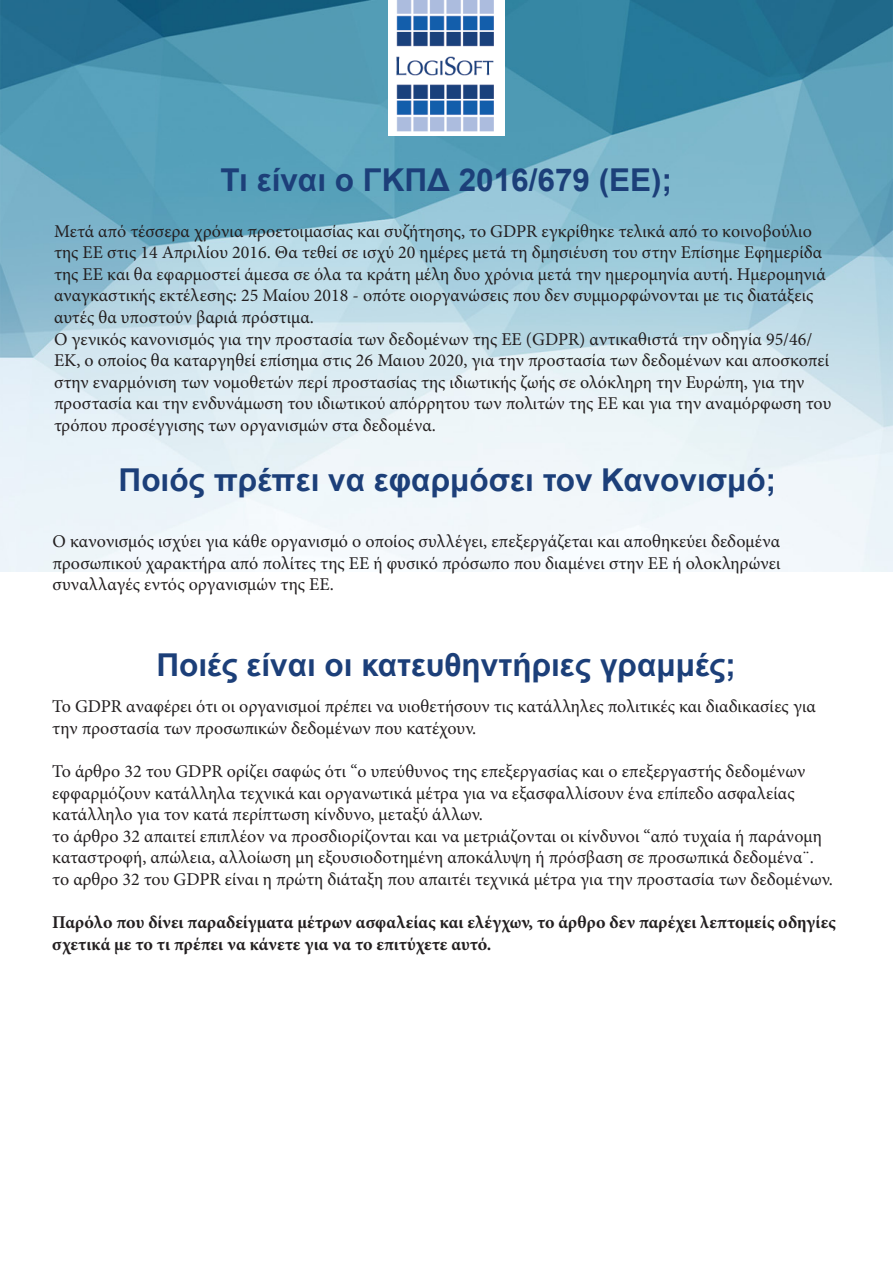
<style>
.page{position:relative;width:893px;height:1263px;background:#fff}
.page>*{position:absolute;margin:0;border:0;box-sizing:border-box;transform-origin:0 0}
.t1{font:700 31.5px "Arial";color:#1c3f79}
.t2{font:18px/21.6px "Minion Pro";color:#231f20}
.t3{font:700 18px/21.6px "Minion Pro";color:#231f20}
</style>
<div class="page">
<img style="left:0;top:0;width:893px;height:571px">
<img style="left:388px;top:0;width:117px;height:136px">
<p class="t1" style="left:221px;top:157px;width:453px">Τι είναι ο ΓΚΠΔ 2016/679 (ΕΕ);</p>
<p class="t2" style="left:54px;top:220px;width:773px">Μετά από τέσσερα χρόνια προετοιμασίας και συζήτησης, το GDPR εγκρίθηκε τελικά από το κοινοβούλιο της ΕΕ στις 14 Απριλίου 2016. Θα τεθεί σε ισχύ 20 ημέρες μετά τη δμησιέυση του στην Επίσημε Εφημερίδα της ΕΕ και θα εφαρμοστεί άμεσα σε όλα τα κράτη μέλη δυο χρόνια μετά την ημερομηνία αυτή. Ημερομηνιά αναγκαστικής εκτέλεσης: 25 Μαίου 2018 - οπότε οιοργανώσεις που δεν συμμορφώνονται με τις διατάξεις αυτές θα υποστούν βαριά πρόστιμα.</p>
<p class="t2" style="left:54px;top:328px;width:779px">Ο γενικός κανονισμός για την προστασία των δεδομένων της ΕΕ (GDPR) αντικαθιστά την οδηγία 95/46/ ΕΚ, ο οποίος θα καταργηθεί επίσημα στις 26 Μαιου 2020, για την προστασία των δεδομένων και αποσκοπεί στην εναρμόνιση των νομοθετών περί προστασίας της ιδιωτικής ζωής σε ολόκληρη την Ευρώπη, για την προστασία και την ενδυνάμωση του ιδιωτικού απόρρητου των πολιτών της ΕΕ και για την αναμόρφωση του τρόπου προσέγγισης των οργανισμών στα δεδομένα.</p>
<p class="t1" style="left:119px;top:457px;width:659px">Ποιός πρέπει να εφαρμόσει τον Κανονισμό;</p>
<p class="t2" style="left:52px;top:531px;width:730px;text-align:justify">Ο κανονισμός ισχύει για κάθε οργανισμό ο οποίος συλλέγει, επεξεργάζεται και αποθηκεύει δεδομένα προσωπικού χαρακτήρα από πολίτες της ΕΕ ή φυσικό πρόσωπο που διαμένει στην ΕΕ ή ολοκληρώνει συναλλαγές εντός οργανισμών της ΕΕ.</p>
<p class="t1" style="left:156px;top:643px;width:581px">Ποιές είναι οι κατευθηντήριες γραμμές;</p>
<p class="t2" style="left:52px;top:696px;width:765px">Το GDPR αναφέρει ότι οι οργανισμοί πρέπει να υιοθετήσουν τις κατάλληλες πολιτικές και διαδικασίες για την προστασία των προσωπικών δεδομένων που κατέχουν.</p>
<p class="t2" style="left:52px;top:760px;width:754px">Το άρθρο 32 του GDPR ορίζει σαφώς ότι “ο υπεύθυνος της επεξεργασίας και ο επεξεργαστής δεδομένων εφφαρμόζουν κατάλληλα τεχνικά και οργανωτικά μέτρα για να εξασφαλλίσουν ένα επίπεδο ασφαλείας κατάλληλο για τον κατά περίπτωση κίνδυνο, μεταξύ άλλων.</p>
<p class="t2" style="left:52px;top:825px;width:771px">το άρθρο 32 απαιτεί επιπλέον να προσδιορίζονται και να μετριάζονται οι κίνδυνοι “από τυχαία ή παράνομη καταστροφή, απώλεια, αλλοίωση μη εξουσιοδοτημένη αποκάλυψη ή πρόσβαση σε προσωπικά δεδομένα¨.</p>
<p class="t2" style="left:52px;top:868px;width:782px">το αρθρo 32 του GDPR είναι η πρώτη διάταξη που απαιτέι τεχνικά μέτρα για την προστασία των δεδομένων.</p>
<p class="t3" style="left:52px;top:911px;width:785px">Παρόλο που δίνει παραδείγματα μέτρων ασφαλείας και ελέγχων, το άρθρο δεν παρέχει λεπτομείς οδηγίες σχετικά με το τι πρέπει να κάνετε για να το επιτύχετε αυτό.</p>
</div>
